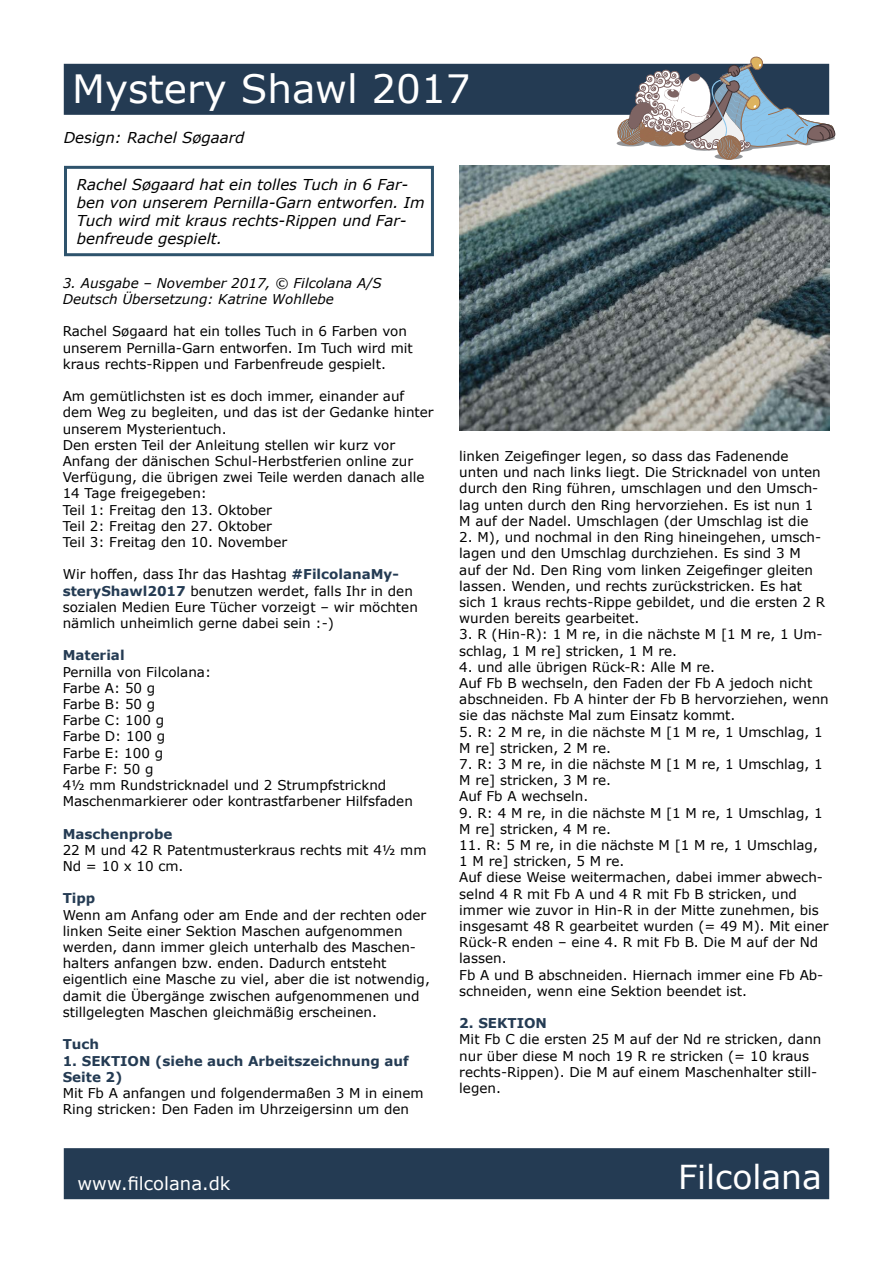
<style>
.page{position:relative;width:893px;height:1263px;background:#fff}
.page>*{position:absolute;margin:0;border:0;box-sizing:border-box;transform-origin:0 0}
.t1{font:39px "Verdana";color:#fff}
.t2{font:33px "Verdana";color:#fff}
.t3{font:18px "Verdana";color:#fff}
.t4{font:italic 15px/18px "Verdana";color:#000}
.t5{font:13.5px/16.2px "Verdana";color:#000}
.t6{font:700 13.5px/16.2px "Verdana";color:#243b53}
.t7{font:italic 13.5px/16.2px "Verdana";color:#000}
.s1{font-weight:700;color:#243b53}
</style>
<div class="page">
<div style="left:64px;top:64px;width:765px;height:51px;background:#243b53;border:2px solid #243c54"></div>
<div style="left:64px;top:1148px;width:765px;height:51px;background:#243b53;border:2px solid #243c54"></div>
<svg style="left:715px;top:153px;width:28px;height:7px"></svg>
<svg style="left:617px;top:56px;width:219px;height:103px"></svg>
<svg style="left:729px;top:117px;width:11px;height:5px"></svg>
<div style="left:64px;top:166px;width:370px;height:90px;border:3px solid #2e536c"></div>
<img style="left:459px;top:166px;width:370px;height:265px">
<h1 class="t1" style="left:72px;top:62px;width:400px">Mystery Shawl 2017</h1>
<p class="t4" style="left:64px;top:128px;width:182px">Design: Rachel Søgaard</p>
<p class="t4" style="left:77px;top:175px;width:350px">Rachel Søgaard hat ein tolles Tuch in 6 Far&shy;ben von unserem Pernilla-Garn entworfen. Im Tuch wird mit kraus rechts-Rippen und Far&shy;benfreude gespielt.</p>
<p class="t7" style="left:63px;top:275px;width:320px">3. Ausgabe – November 2017, © Filcolana A/S<br>Deutsch Übersetzung: Katrine Wohllebe</p>
<p class="t5" style="left:63px;top:323px;width:352px">Rachel Søgaard hat ein tolles Tuch in 6 Farben von unserem Pernilla-Garn entworfen. Im Tuch wird mit kraus rechts-Rippen und Farbenfreude gespielt.</p>
<p class="t5" style="left:63px;top:388px;width:372px">Am gemütlichsten ist es doch immer, einander auf dem Weg zu begleiten, und das ist der Gedanke hinter unserem Mysterientuch.<br>Den ersten Teil der Anleitung stellen wir kurz vor Anfang der dänischen Schul-Herbstferien online zur Verfügung, die übrigen zwei Teile werden danach alle 14 Tage freigegeben:<br>Teil 1: Freitag den 13. Oktober<br>Teil 2: Freitag den 27. Oktober<br>Teil 3: Freitag den 10. November</p>
<p class="t5" style="left:63px;top:566px;width:357px">Wir hoffen, dass Ihr das Hashtag <span class="s1">#FilcolanaMy&shy;steryShawl2017</span> benutzen werdet, falls Ihr in den sozialen Medien Eure Tücher vorzeigt – wir möchten nämlich unheimlich gerne dabei sein :-)</p>
<p class="t6" style="left:63px;top:647px;width:63px">Material</p>
<p class="t5" style="left:63px;top:663px;width:352px">Pernilla von Filcolana:<br>Farbe A: 50 g<br>Farbe B: 50 g<br>Farbe C: 100 g<br>Farbe D: 100 g<br>Farbe E: 100 g<br>Farbe F: 50 g<br>4½ mm Rundstricknadel und 2 Strumpfstricknd<br>Maschenmarkierer oder kontrastfarbener Hilfsfaden</p>
<p class="t6" style="left:63px;top:825px;width:111px">Maschenprobe</p>
<p class="t5" style="left:63px;top:842px;width:365px">22 M und 42 R Patentmusterkraus rechts mit 4½ mm<br>Nd = 10 x 10 cm.</p>
<p class="t6" style="left:63px;top:890px;width:34px">Tipp</p>
<p class="t5" style="left:63px;top:906px;width:369px">Wenn am Anfang oder am Ende and der rechten oder linken Seite einer Sektion Maschen aufgenommen werden, dann immer gleich unterhalb des Maschen&shy;halters anfangen bzw. enden. Dadurch entsteht eigentlich eine Masche zu viel, aber die ist notwendig, damit die Übergänge zwischen aufgenommenen und stillgelegten Maschen gleichmäßig erscheinen.</p>
<p class="t6" style="left:63px;top:1036px;width:38px">Tuch</p>
<p class="t6" style="left:63px;top:1052px;width:348px">1. SEKTION (siehe auch Arbeitszeichnung auf<br>Seite 2)</p>
<p class="t5" style="left:63px;top:1085px;width:362px">Mit Fb A anfangen und folgendermaßen 3 M in einem<br>Ring stricken: Den Faden im Uhrzeigersinn um den</p>
<p class="t5" style="left:459px;top:448px;width:363px">linken Zeigefinger legen, so dass das Fadenende unten und nach links liegt. Die Stricknadel von unten durch den Ring führen, umschlagen und den Umsch&shy;lag unten durch den Ring hervorziehen. Es ist nun 1<br>M auf der Nadel. Umschlagen (der Umschlag ist die</p>
<p class="t5" style="left:459px;top:529px;width:368px">2. M), und nochmal in den Ring hineingehen, umsch&shy;lagen und den Umschlag durchziehen. Es sind 3 M auf der Nd. Den Ring vom linken Zeigefinger gleiten lassen. Wenden, und rechts zurückstricken. Es hat sich 1 kraus rechts-Rippe gebildet, und die ersten 2 R wurden bereits gearbeitet.</p>
<p class="t5" style="left:459px;top:626px;width:365px">3. R (Hin-R): 1 M re, in die nächste M [1 M re, 1 Um&shy;schlag, 1 M re] stricken, 1 M re.</p>
<p class="t5" style="left:459px;top:658px;width:371px">4. und alle übrigen Rück-R: Alle M re.<br>Auf Fb B wechseln, den Faden der Fb A jedoch nicht abschneiden. Fb A hinter der Fb B hervorziehen, wenn sie das nächste Mal zum Einsatz kommt.</p>
<p class="t5" style="left:459px;top:723px;width:365px">5. R: 2 M re, in die nächste M [1 M re, 1 Umschlag, 1<br>M re] stricken, 2 M re.</p>
<p class="t5" style="left:459px;top:756px;width:365px">7. R: 3 M re, in die nächste M [1 M re, 1 Umschlag, 1<br>M re] stricken, 3 M re.<br>Auf Fb A wechseln.</p>
<p class="t5" style="left:459px;top:804px;width:365px">9. R: 4 M re, in die nächste M [1 M re, 1 Umschlag, 1<br>M re] stricken, 4 M re.</p>
<p class="t5" style="left:459px;top:837px;width:371px">11. R: 5 M re, in die nächste M [1 M re, 1 Umschlag, 1 M re] stricken, 5 M re.<br>Auf diese Weise weitermachen, dabei immer abwech&shy;selnd 4 R mit Fb A und 4 R mit Fb B stricken, und immer wie zuvor in Hin-R in der Mitte zunehmen, bis insgesamt 48 R gearbeitet wurden (= 49 M). Mit einer Rück-R enden – eine 4. R mit Fb B. Die M auf der Nd lassen.<br>Fb A und B abschneiden. Hiernach immer eine Fb Ab&shy;schneiden, wenn eine Sektion beendet ist.</p>
<p class="t6" style="left:459px;top:1015px;width:89px">2. SEKTION</p>
<p class="t5" style="left:459px;top:1031px;width:364px">Mit Fb C die ersten 25 M auf der Nd re stricken, dann nur über diese M noch 19 R re stricken (= 10 kraus rechts-Rippen). Die M auf einem Maschenhalter still&shy;legen.</p>
<h3 class="t3" style="left:78px;top:1171px;width:154px">www.filcolana.dk</h3>
<h2 class="t2" style="left:678px;top:1155px;width:145px">Filcolana</h2>
</div>
